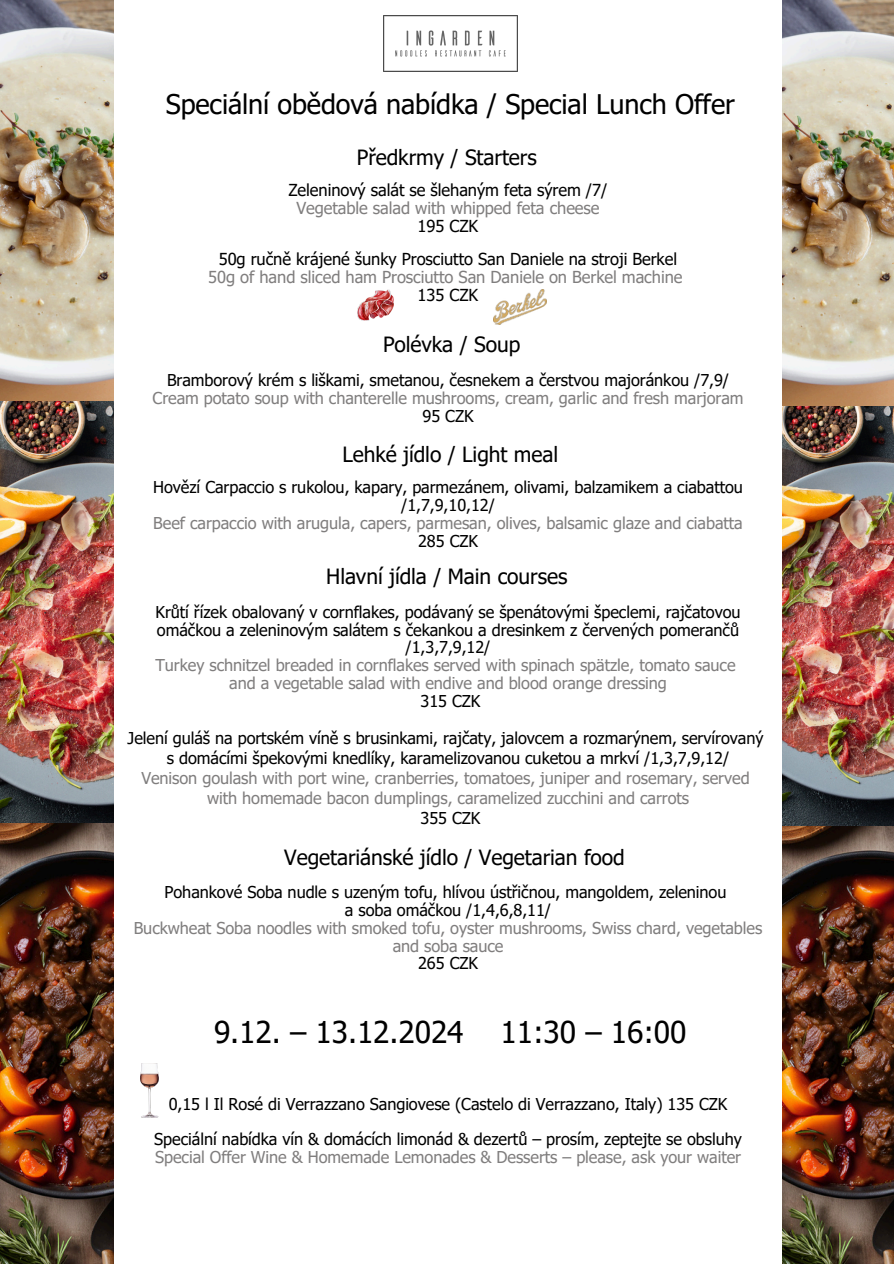
<style>
.page{position:relative;width:894px;height:1264px;background:#fff}
.page>*{position:absolute;margin:0;border:0;box-sizing:border-box;transform-origin:0 0}
.t1{font:30px "Tahoma";letter-spacing:-.005em;color:#000}
.t2{font:27px "Tahoma";letter-spacing:-.005em;color:#000}
.t3{font:21px "Tahoma";letter-spacing:-.005em;color:#000}
.t4{font:16.5px "Tahoma";letter-spacing:-.005em;color:#000}
.t5{font:16.5px "Tahoma";letter-spacing:-.005em;color:#807e7e}
.t6{font:16.35px/17.9px "Tahoma";letter-spacing:-.005em;color:#000}
.t7{font:16.35px/17.9px "Tahoma";letter-spacing:-.005em;color:#807e7e;text-align:center}
</style>
<div class="page">
<img style="left:383px;top:15px;width:134px;height:57px">
<img style="left:0;top:0;width:114px;height:405px">
<img style="left:782px;top:826px;width:111px;height:437px">
<img style="left:782px;top:405px;width:111px;height:421px">
<img style="left:0;top:402px;width:113px;height:421px">
<img style="left:141px;top:1063px;width:18px;height:54px">
<img style="left:0;top:823px;width:114px;height:440px">
<img style="left:494px;top:289px;width:52px;height:35px">
<img style="left:357px;top:289px;width:36px;height:32px">
<img style="left:782px;top:0;width:111px;height:405px">
<p class="t2" style="left:166px;top:86px;width:570px">Speciální obědová nabídka / Special Lunch Offer</p>
<p class="t3" style="left:357px;top:144px;width:181px">Předkrmy / Starters</p>
<h2 class="t4" style="left:288px;top:179px;width:320px">Zeleninový salát se šlehaným feta sýrem /7/</h2>
<h2 class="t5" style="left:296px;top:197px;width:305px">Vegetable salad with whipped feta cheese</h2>
<h2 class="t4" style="left:417px;top:215px;width:62px">195 CZK</h2>
<p class="t4" style="left:219px;top:248px;width:460px">50g ručně krájené šunky Prosciutto San Daniele na stroji Berkel</p>
<p class="t5" style="left:208px;top:266px;width:475px">50g of hand sliced ham Prosciutto San Daniele on Berkel machine</p>
<p class="t4" style="left:417px;top:284px;width:62px">135 CZK</p>
<p class="t3" style="left:383px;top:331px;width:139px">Polévka / Soup</p>
<p class="t6" style="left:167px;top:371px;width:563px">Bramborový krém s liškami, smetanou, česnekem a čerstvou majoránkou /7,9/</p>
<p class="t7" style="left:153px;top:389px;width:592px">Cream potato soup with chanterelle mushrooms, cream, garlic and fresh marjoram</p>
<p class="t6" style="left:422px;top:406px;width:53px">95 CZK</p>
<p class="t3" style="left:342px;top:441px;width:217px">Lehké jídlo / Light meal</p>
<p class="t6" style="left:153px;top:478px;width:591px">Hovězí Carpaccio s rukolou, kapary, parmezánem, olivami, balzamikem a ciabattou</p>
<h1 class="t6" style="left:401px;top:495px;width:95px">/1,7,9,10,12/</h1>
<h2 class="t7" style="left:153px;top:513px;width:591px">Beef carpaccio with arugula, capers, parmesan, olives, balsamic glaze and ciabatta</h2>
<p class="t6" style="left:418px;top:531px;width:61px">285 CZK</p>
<p class="t3" style="left:326px;top:563px;width:242px">Hlavní jídla / Main courses</p>
<p class="t6" style="left:155px;top:602px;width:586px">Krůtí řízek obalovaný v cornflakes, podávaný se špenátovými špeclemi, rajčatovou omáčkou a zeleninovým salátem s čekankou a dresinkem z červených pomerančů</p>
<p class="t6" style="left:405px;top:638px;width:86px">/1,3,7,9,12/</p>
<p class="t7" style="left:155px;top:656px;width:581px">Turkey schnitzel breaded in cornflakes served with spinach spätzle, tomato sauce</p>
<p class="t7" style="left:229px;top:673px;width:439px">and a vegetable salad with endive and blood orange dressing</p>
<p class="t6" style="left:420px;top:691px;width:61px">315 CZK</p>
<p class="t6" style="left:128px;top:728px;width:637px">Jelení guláš na portském víně s brusinkami, rajčaty, jalovcem a rozmarýnem, servírovaný</p>
<p class="t6" style="left:167px;top:748px;width:563px">s domácími špekovými knedlíky, karamelizovanou cuketou a mrkví /1,3,7,9,12/</p>
<p class="t7" style="left:141px;top:768px;width:609px">Venison goulash with port wine, cranberries, tomatoes, juniper and rosemary, served</p>
<p class="t7" style="left:207px;top:788px;width:483px">with homemade bacon dumplings, caramelized zucchini and carrots</p>
<p class="t6" style="left:420px;top:808px;width:61px">355 CZK</p>
<p class="t3" style="left:284px;top:844px;width:342px">Vegetariánské jídlo / Vegetarian food</p>
<p class="t6" style="left:164px;top:882px;width:563px">Pohankové Soba nudle s uzeným tofu, hlívou ústřičnou, mangoldem, zeleninou</p>
<p class="t6" style="left:345px;top:900px;width:208px">a soba omáčkou /1,4,6,8,11/</p>
<p class="t7" style="left:134px;top:918px;width:630px">Buckwheat Soba noodles with smoked tofu, oyster mushrooms, Swiss chard, vegetables and soba sauce</p>
<p class="t6" style="left:418px;top:954px;width:61px">265 CZK</p>
<p class="t1" style="left:214px;top:1012px;width:474px">9.12. – 13.12.2024 11:30 – 16:00</p>
<p class="t6" style="left:169px;top:1094px;width:560px">0,15 l Il Rosé di Verrazzano Sangiovese (Castelo di Verrazzano, Italy) 135 CZK</p>
<p class="t6" style="left:154px;top:1129px;width:589px">Speciální nabídka vín &amp; domácích limonád &amp; dezertů – prosím, zeptejte se obsluhy</p>
<p class="t7" style="left:155px;top:1147px;width:587px">Special Offer Wine &amp; Homemade Lemonades &amp; Desserts – please, ask your waiter</p>
</div>
